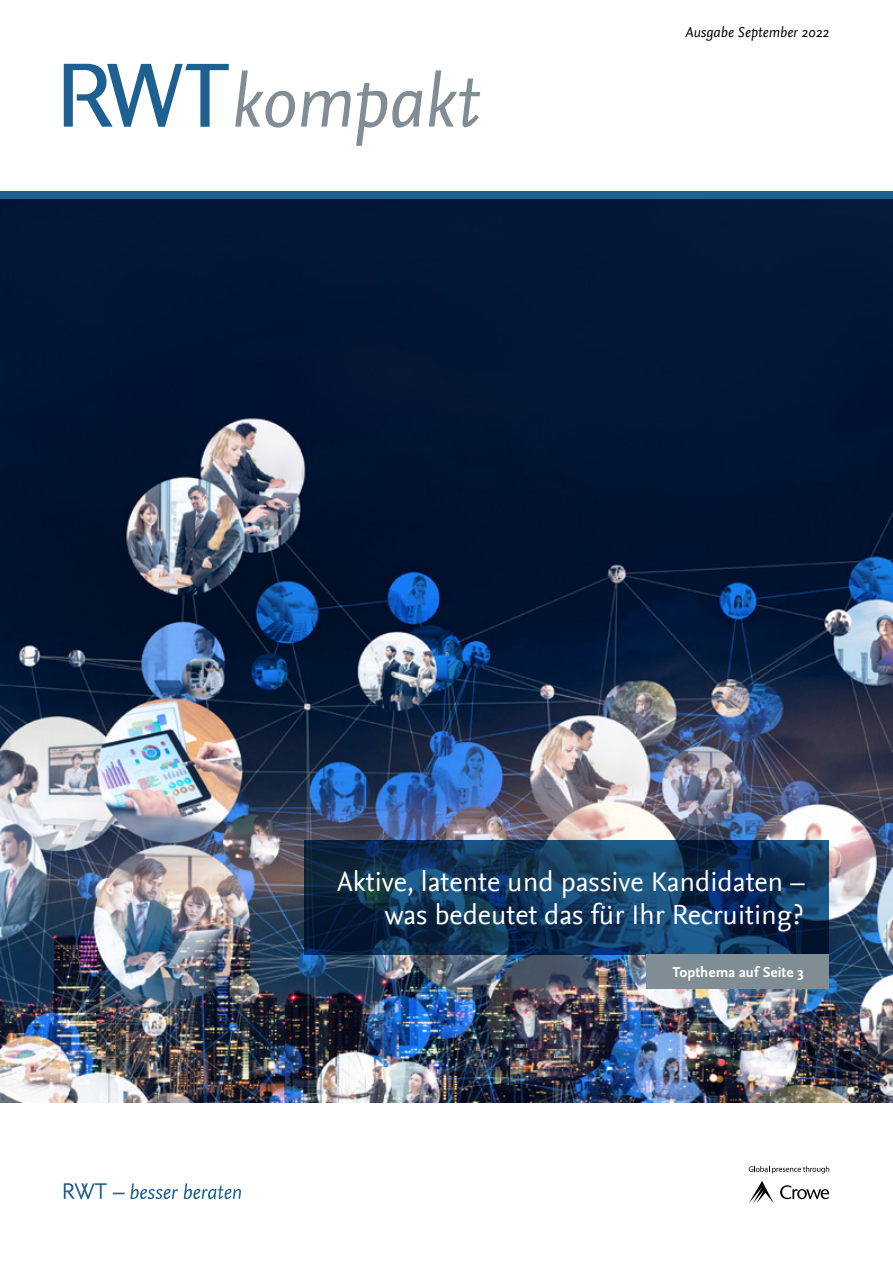
<style>
.page{position:relative;width:893px;height:1263px;background:#fff}
.page>*{position:absolute;margin:0;border:0;box-sizing:border-box;transform-origin:0 0}
.t1{font:28.5px/33px "Nexus Sans OT";color:#fff;text-align:right}
.t2{font:italic 15px "Nexus Sans OT";color:#000}
.t3{font:700 15px "Nexus Sans OT";color:#fff}
</style>
<div class="page">
<div style="left:0;top:191px;width:893px;height:9px;background:#1f6092"></div>
<svg style="left:64px;top:64px;width:165px;height:63px"></svg>
<svg style="left:235px;top:70px;width:60px;height:58px"></svg>
<svg style="left:301px;top:83px;width:121px;height:63px"></svg>
<svg style="left:429px;top:70px;width:51px;height:57px"></svg>
<svg style="left:749px;top:1166px;width:80px;height:7px"></svg>
<svg style="left:780px;top:1185px;width:49px;height:14px"></svg>
<svg style="left:749px;top:1181px;width:25px;height:22px"></svg>
<svg style="left:64px;top:1183px;width:43px;height:16px"></svg>
<svg style="left:113px;top:1183px;width:65px;height:16px"></svg>
<svg style="left:184px;top:1183px;width:57px;height:16px"></svg>
<img style="left:0;top:200px;width:893px;height:902px">
<svg style="left:304px;top:840px;width:525px;height:115px;background:#103458"></svg>
<div style="left:646px;top:955px;width:183px;height:34px;background:#808d95"></div>
<p class="t2" style="left:685px;top:24px;width:146px">Ausgabe September 2022</p>
<p class="t1" style="left:337px;top:866px;width:469px">Aktive, latente und passive Kandidaten – was bedeutet das für Ihr Recruiting?</p>
<p class="t3" style="left:672px;top:964px;width:133px">Topthema auf Seite 3</p>
</div>
